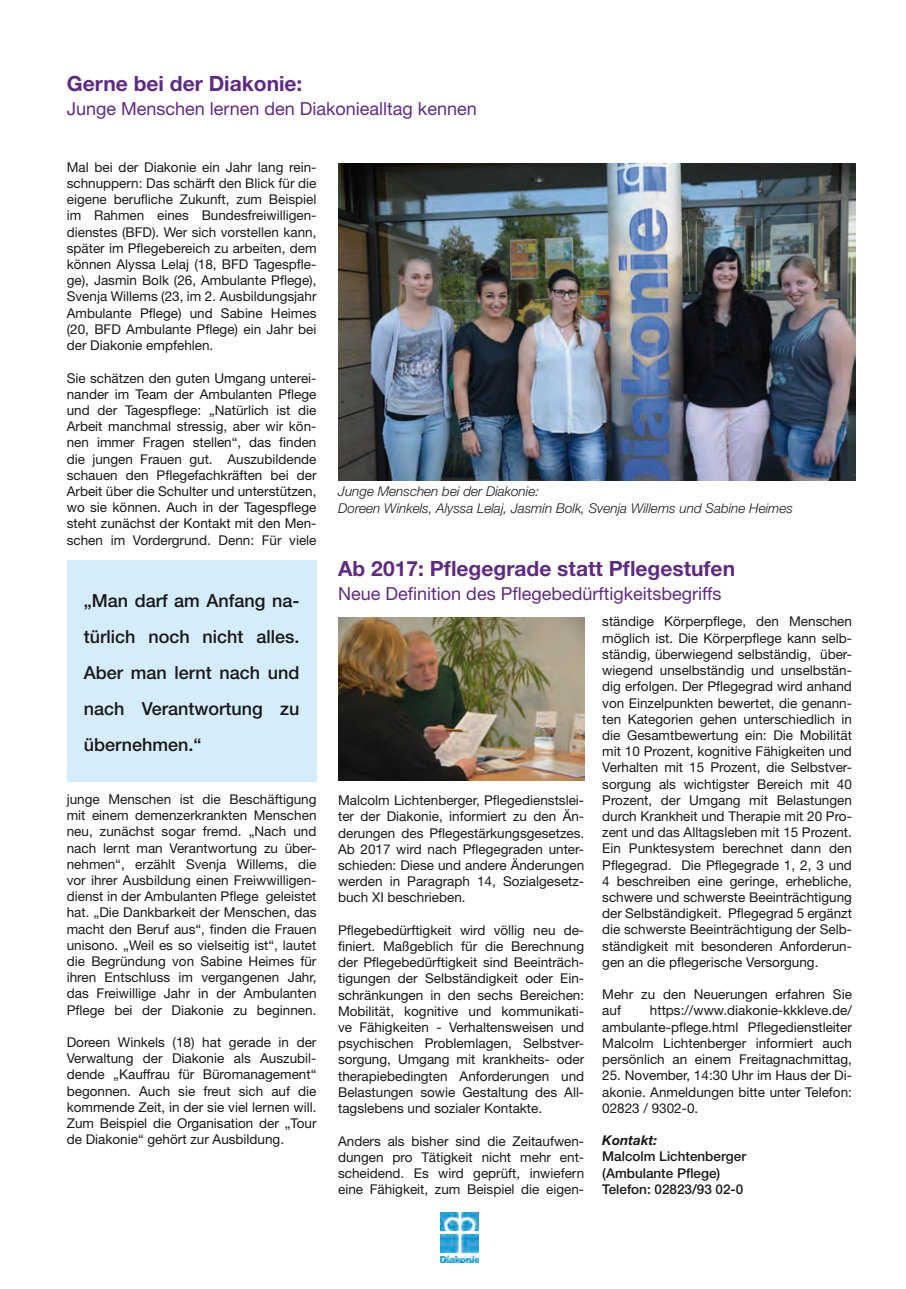
<style>
.page{position:relative;width:906px;height:1289px;background:#fff}
.page>*{position:absolute;margin:0;border:0;box-sizing:border-box;transform-origin:0 0}
.Headline-Artikel{font:700 21px "Helvetica Neue LT Std";color:#5f2b82}
.t1{font:500 18px/36px "Helvetica Neue LT Std";color:#1a171c;text-align:justify}
.Headline-Artikel-2{font:18px "Helvetica Neue LT Std";color:#5f2b82}
.t2{font:13.5px/16.2px "Helvetica Neue LT Std";color:#1a171c;text-align:justify}
.t3{font:italic 300 13.5px/16.2px "Helvetica Neue LT Std";color:#1a171c}
.t4{font:500 13.5px/16.2px "Helvetica Neue LT Std";color:#1a171c}
.s1{font-weight:700;font-style:italic}
</style>
<div class="page">
<img style="left:440px;top:1212px;width:38px;height:49px">
<div style="left:67px;top:560px;width:249px;height:221px;background:#d5edfa"></div>
<img style="left:338px;top:164px;width:517px;height:316px">
<img style="left:338px;top:618px;width:246px;height:162px">
<p class="Headline-Artikel" style="left:67px;top:71px;width:237px">Gerne bei der Diakonie:</p>
<p class="Headline-Artikel-2" style="left:67px;top:98px;width:411px">Junge Menschen lernen den Diakoniealltag kennen</p>
<p class="t2" style="left:67px;top:159px;width:251px">Mal bei der Diakonie ein Jahr lang rein&shy;schnuppern: Das schärft den Blick für die eigene berufliche Zukunft, zum Beispiel im Rahmen eines Bundesfreiwilligen&shy;dienstes (BFD). Wer sich vorstellen kann, später im Pflegebereich zu arbeiten, dem können Alyssa Lelaj (18, BFD Tagespfle&shy;ge), Jasmin Bolk (26, Ambulante Pflege), Svenja Willems (23, im 2. Ausbildungsjahr Ambulante Pflege) und Sabine Heimes (20, BFD Ambulante Pflege) ein Jahr bei der Diakonie empfehlen.</p>
<p class="t2" style="left:67px;top:369px;width:251px">Sie schätzen den guten Umgang unterei&shy;nander im Team der Ambulanten Pflege und der Tagespflege: „Natürlich ist die Arbeit manchmal stressig, aber wir kön&shy;nen immer Fragen stellen“, das finden die jungen Frauen gut. Auszubildende schauen den Pflegefachkräften bei der Arbeit über die Schulter und unterstützen, wo sie können. Auch in der Tagespflege steht zunächst der Kontakt mit den Men&shy;schen im Vordergrund. Denn: Für viele</p>
<p class="t1" style="left:84px;top:582px;width:217px">„Man darf am Anfang na&shy;türlich noch nicht alles.<br>Aber man lernt nach und nach Verantwortung zu übernehmen.“</p>
<p class="t2" style="left:67px;top:790px;width:251px">junge Menschen ist die Beschäftigung mit einem demenzerkrankten Menschen neu, zunächst sogar fremd. „Nach und nach lernt man Verantwortung zu über&shy;nehmen“, erzählt Svenja Willems, die vor ihrer Ausbildung einen Freiwwilligen&shy;dienst in der Ambulanten Pflege geleistet hat. „Die Dankbarkeit der Menschen, das macht den Beruf aus“, finden die Frauen unisono. „Weil es so vielseitig ist“, lautet die Begründung von Sabine Heimes für ihren Entschluss im vergangenen Jahr, das Freiwillige Jahr in der Ambulanten Pflege bei der Diakonie zu beginnen.</p>
<p class="t2" style="left:67px;top:1033px;width:251px">Doreen Winkels (18) hat gerade in der Verwaltung der Diakonie als Auszubil&shy;dende „Kauffrau für Büromanagement“ begonnen. Auch sie freut sich auf die kommende Zeit, in der sie viel lernen will.<br>Zum Beispiel die Organisation der „Tour de Diakonie“ gehört zur Ausbildung.</p>
<p class="t3" style="left:338px;top:483px;width:456px">Junge Menschen bei der Diakonie:<br>Doreen Winkels, Alyssa Lelaj, Jasmin Bolk, Svenja Willems und Sabine Heimes</p>
<p class="Headline-Artikel" style="left:338px;top:556px;width:398px">Ab 2017: Pflegegrade statt Pflegestufen</p>
<p class="Headline-Artikel-2" style="left:338px;top:583px;width:385px">Neue Definition des Pflegebedürftigkeitsbegriffs</p>
<p class="t2" style="left:602px;top:613px;width:251px">ständige Körperpflege, den Menschen möglich ist. Die Körperpflege kann selb&shy;ständig, überwiegend selbständig, über&shy;wiegend unselbständig und unselbstän&shy;dig erfolgen. Der Pflegegrad wird anhand von Einzelpunkten bewertet, die genann&shy;ten Kategorien gehen unterschiedlich in die Gesamtbewertung ein: Die Mobilität mit 10 Prozent, kognitive Fähigkeiten und Verhalten mit 15 Prozent, die Selbstver&shy;sorgung als wichtigster Bereich mit 40<br>Prozent, der Umgang mit Belastungen durch Krankheit und Therapie mit 20 Pro&shy;zent und das Alltagsleben mit 15 Prozent.<br>Ein Punktesystem berechnet dann den Pflegegrad. Die Pflegegrade 1, 2, 3 und 4 beschreiben eine geringe, erhebliche, schwere und schwerste Beeinträchtigung der Selbständigkeit. Pflegegrad 5 ergänzt die schwerste Beeinträchtigung der Selb&shy;ständigkeit mit besonderen Anforderun&shy;gen an die pflegerische Versorgung.</p>
<p class="t2" style="left:602px;top:986px;width:251px">Mehr zu den Neuerungen erfahren Sie auf</p>
<p class="t2" style="left:338px;top:792px;width:248px">Malcolm Lichtenberger, Pflegedienstslei&shy;ter der Diakonie, informiert zu den Än&shy;derungen des Pflegestärkungsgesetzes.<br>Ab 2017 wird nach Pflegegraden unter&shy;schieden: Diese und andere Änderungen werden in Paragraph 14, Sozialgesetz&shy;buch XI beschrieben.</p>
<p class="t2" style="left:338px;top:921px;width:248px">Pflegebedürftigkeit wird völlig neu de&shy;finiert. Maßgeblich für die Berechnung der Pflegebedürftigkeit sind Beeinträch&shy;tigungen der Selbständigkeit oder Ein&shy;schränkungen in den sechs Bereichen:<br>Mobilität, kognitive und kommunikati&shy;ve Fähigkeiten - Verhaltensweisen und psychischen Problemlagen, Selbstver&shy;sorgung, Umgang mit krankheits- oder therapiebedingten Anforderungen und Belastungen sowie Gestaltung des All&shy;tagslebens und sozialer Kontakte.</p>
<p class="t2" style="left:338px;top:1132px;width:248px">Anders als bisher sind die Zeitaufwen&shy;dungen pro Tätigkeit nicht mehr ent&shy;scheidend. Es wird geprüft, inwiefern eine Fähigkeit, zum Beispiel die eigen-</p>
<p class="t2" style="left:602px;top:1002px;width:251px;text-indent:48px">https://www.diakonie-kkkleve.de/ ambulante-pflege.html Pflegedienstleiter Malcolm Lichtenberger informiert auch persönlich an einem Freitagnachmittag,</p>
<p class="t2" style="left:602px;top:1067px;width:251px">25. November, 14:30 Uhr im Haus der Di&shy;akonie. Anmeldungen bitte unter Telefon:<br>02823 / 9302-0.</p>
<p class="t4" style="left:602px;top:1132px;width:145px"><span class="s1">Kontakt:<br></span>Malcolm Lichtenberger (Ambulante Pflege)<br>Telefon: 02823/93 02-0</p>
</div>
